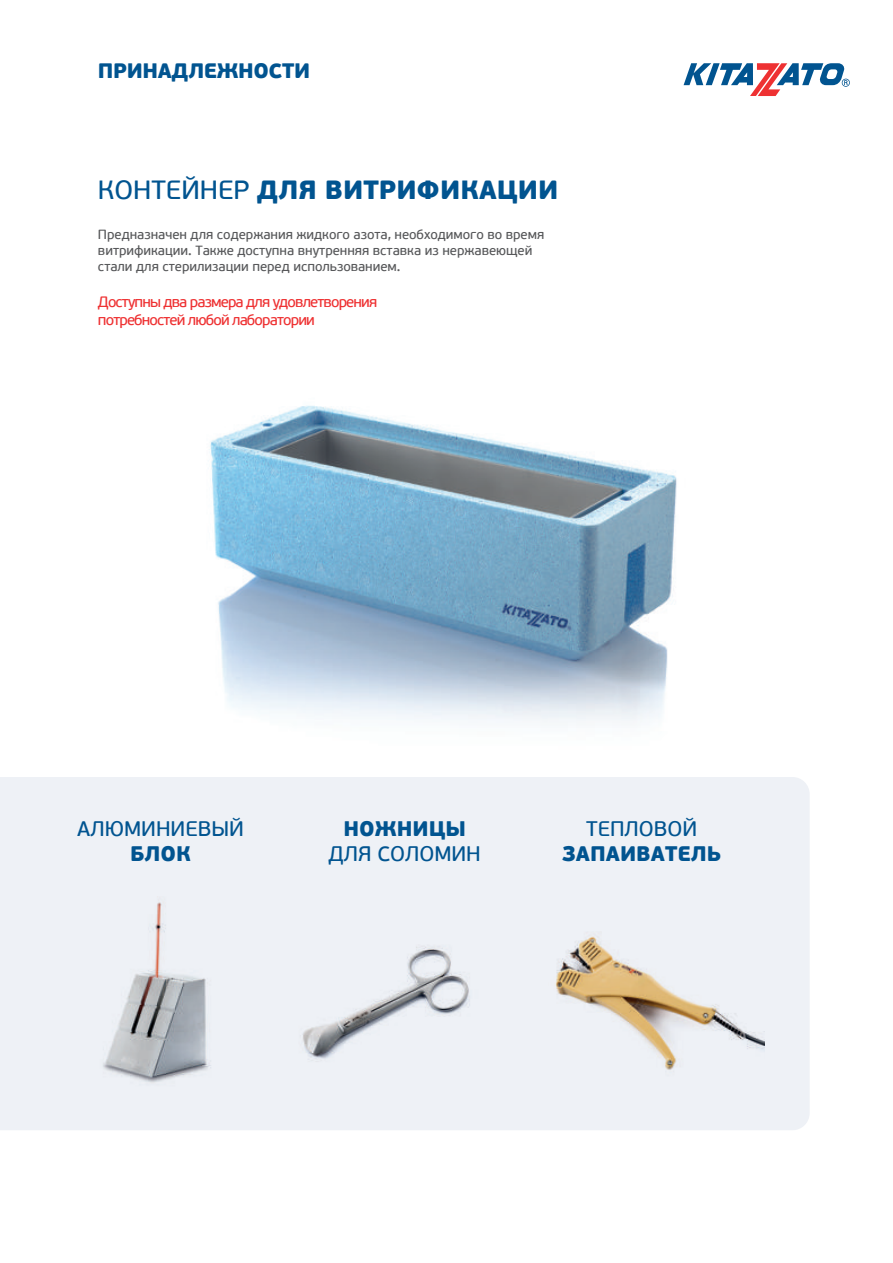
<style>
.page{position:relative;width:893px;height:1263px;background:#fff}
.page>*{position:absolute;margin:0;border:0;box-sizing:border-box;transform-origin:0 0}
.t1{font:900 26.25px "PF Beau Sans Pro";color:#015490}
.t2{font:21px "PF Beau Sans Pro Bbook";color:#015490}
.t3{font:900 21px "PF Beau Sans Pro";color:#015490}
.t4{font:900 20.85px "PF Beau Sans Pro";letter-spacing:-.015em;color:#015490}
.t5{font:15px/18px "PF Beau Sans Pro Bbook";letter-spacing:-.06em;color:#ee3132}
.t6{font:13.2px/15.9px "PF Beau Sans Pro Bbook";letter-spacing:-.005em;color:#57585a}
.s1{font-family:"PF Beau Sans Pro Bbook";font-weight:400}
</style>
<div class="page">
<div style="left:0;top:777px;width:810px;height:353px;background:#eef1f6"></div>
<img style="left:83px;top:883px;width:161px;height:247px">
<img style="left:274px;top:932px;width:209px;height:155px">
<img style="left:548px;top:926px;width:217px;height:150px">
<svg style="left:684px;top:63px;width:166px;height:33px"></svg>
<img style="left:209px;top:405px;width:468px;height:318px">
<h3 class="t4" style="left:98px;top:57px;width:214px">ПРИНАДЛЕЖНОСТИ</h3>
<h1 class="t1" style="left:98px;top:173px;width:462px"><span class="s1">КОНТЕЙНЕР</span> ДЛЯ ВИТРИФИКАЦИИ</h1>
<p class="t6" style="left:98px;top:227px;width:448px">Предназначен для содержания жидкого азота, необходимого во время витрификации. Также доступна внутренняя вставка из нержавеющей стали для стерилизации перед использованием.</p>
<p class="t5" style="left:98px;top:293px;width:281px">Доступны два размера для удовлетворения потребностей любой лаборатории</p>
<h2 class="t2" style="left:77px;top:817px;width:168px">АЛЮМИНИЕВЫЙ</h2>
<h2 class="t3" style="left:130px;top:840px;width:62px">БЛОК</h2>
<h2 class="t3" style="left:343px;top:815px;width:124px">НОЖНИЦЫ</h2>
<h2 class="t2" style="left:329px;top:842px;width:154px">ДЛЯ СОЛОМИН</h2>
<h2 class="t2" style="left:586px;top:817px;width:113px">ТЕПЛОВОЙ</h2>
<h2 class="t3" style="left:562px;top:840px;width:160px">ЗАПАИВАТЕЛЬ</h2>
</div>
